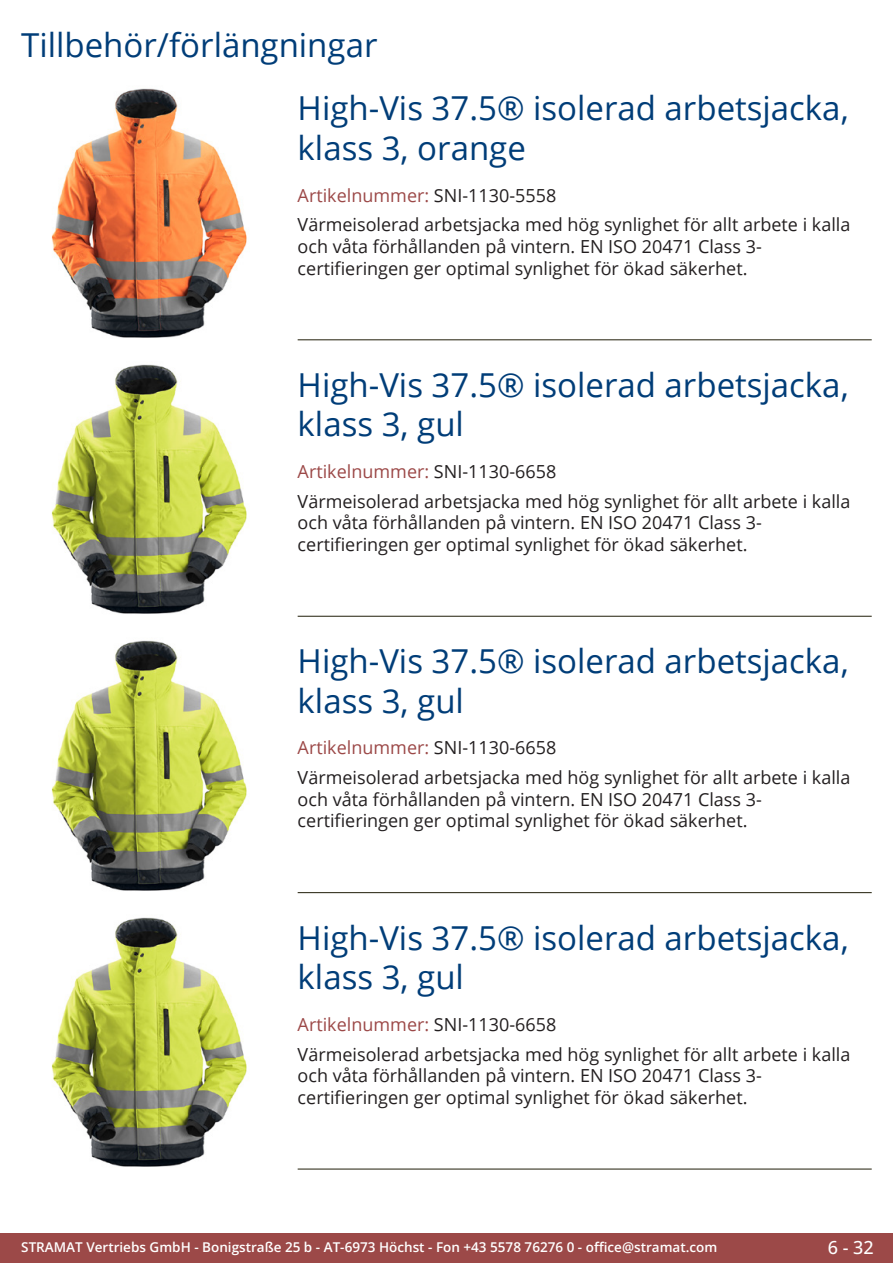
<style>
.page{position:relative;width:893px;height:1263px;background:#fff}
.page>*{position:absolute;margin:0;border:0;box-sizing:border-box;transform-origin:0 0}
.Produkttitel{font:33px/39.6px "Open Sans";color:#003d78}
.RastTitel{font:33px "Open Sans";color:#003d78}
.Beschreibung_Text{font:18px/21.6px "Open Sans";color:#231f20}
.TechDaten_Überschrif{font:18px "Open Sans";color:#9c4948}
.t1{font:500 18px "Open Sans";color:#fff}
.t2{font:600 13.5px "Open Sans";color:#fff}
.s1{color:#231f20}
</style>
<div class="page">
<div style="left:0;top:1233px;width:893px;height:30px;background:#9c4948"></div>
<hr style="left:298px;top:340px;width:574px;height:1px;background:#201d08">
<hr style="left:298px;top:616px;width:574px;height:1px;background:#201d08">
<hr style="left:298px;top:892px;width:574px;height:1px;background:#201d08">
<hr style="left:298px;top:1169px;width:574px;height:1px;background:#201d08">
<img style="left:51px;top:88px;width:196px;height:250px">
<img style="left:51px;top:364px;width:196px;height:250px">
<img style="left:51px;top:640px;width:196px;height:251px">
<img style="left:51px;top:917px;width:196px;height:250px">
<p class="RastTitel" style="left:21px;top:22px;width:358px">Tillbehör/förlängningar</p>
<p class="Produkttitel" style="left:298px;top:88px;width:553px">High-Vis 37.5® isolerad arbetsjacka, klass 3, orange</p>
<p class="TechDaten_Überschrif" style="left:298px;top:183px;width:260px">Artikelnummer: <span class="s1">SNI-1130-5558</span></p>
<p class="Beschreibung_Text" style="left:298px;top:214px;width:554px">Värmeisolerad arbetsjacka med hög synlighet för allt arbete i kalla och våta förhållanden på vintern. EN ISO 20471 Class 3- certifieringen ger optimal synlighet för ökad säkerhet.</p>
<p class="Produkttitel" style="left:298px;top:364px;width:553px">High-Vis 37.5® isolerad arbetsjacka, klass 3, gul</p>
<p class="TechDaten_Überschrif" style="left:298px;top:459px;width:260px">Artikelnummer: <span class="s1">SNI-1130-6658</span></p>
<p class="Beschreibung_Text" style="left:298px;top:490px;width:554px">Värmeisolerad arbetsjacka med hög synlighet för allt arbete i kalla och våta förhållanden på vintern. EN ISO 20471 Class 3- certifieringen ger optimal synlighet för ökad säkerhet.</p>
<p class="Produkttitel" style="left:298px;top:640px;width:553px">High-Vis 37.5® isolerad arbetsjacka, klass 3, gul</p>
<p class="TechDaten_Überschrif" style="left:298px;top:735px;width:260px">Artikelnummer: <span class="s1">SNI-1130-6658</span></p>
<p class="Beschreibung_Text" style="left:298px;top:766px;width:554px">Värmeisolerad arbetsjacka med hög synlighet för allt arbete i kalla och våta förhållanden på vintern. EN ISO 20471 Class 3- certifieringen ger optimal synlighet för ökad säkerhet.</p>
<p class="Produkttitel" style="left:298px;top:917px;width:553px">High-Vis 37.5® isolerad arbetsjacka, klass 3, gul</p>
<p class="TechDaten_Überschrif" style="left:298px;top:1012px;width:260px">Artikelnummer: <span class="s1">SNI-1130-6658</span></p>
<p class="Beschreibung_Text" style="left:298px;top:1043px;width:554px">Värmeisolerad arbetsjacka med hög synlighet för allt arbete i kalla och våta förhållanden på vintern. EN ISO 20471 Class 3- certifieringen ger optimal synlighet för ökad säkerhet.</p>
<p class="t2" style="left:21px;top:1238px;width:698px">STRAMAT Vertriebs GmbH - Bonigstraße 25 b - AT-6973 Höchst - Fon +43 5578 76276 0 - office@stramat.com</p>
<p class="t1" style="left:828px;top:1234px;width:48px">6 - 32</p>
</div>
